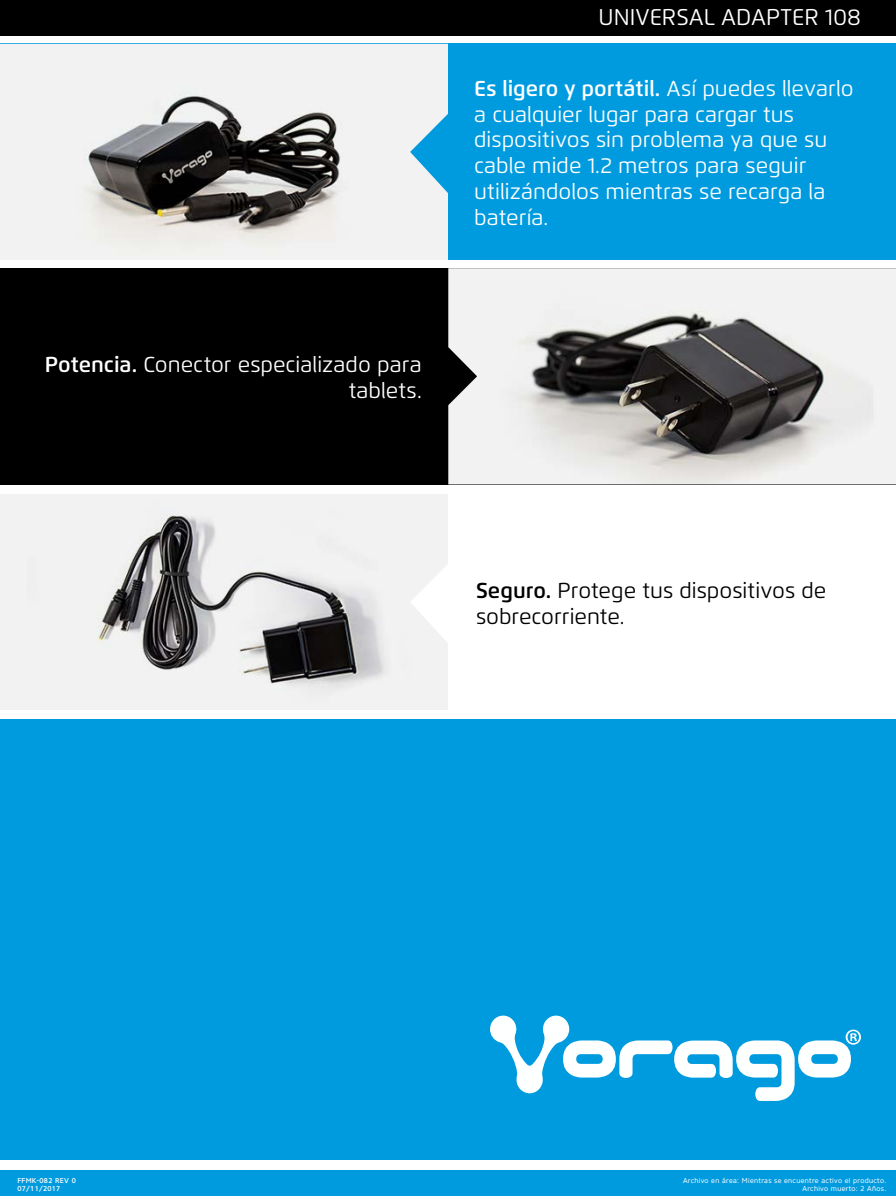
<style>
.page{position:relative;width:896px;height:1196px;background:#fff}
.page>*{position:absolute;margin:0;border:0;box-sizing:border-box;transform-origin:0 0}
.t1{font:22.75px "Flexo";color:#fff}
.t2{font:21.61px/25.9px "Flexo";color:#fff}
.t3{font:21.61px/25.9px "Flexo";color:#000}
.t4{font:7px/7.9px "Core Sans N45";letter-spacing:.04em;color:#fff;text-align:right}
.t5{font:500 7px/7.9px "Core Sans N55";letter-spacing:.04em;color:#fff}
.s1{font-weight:600}
</style>
<div class="page">
<div style="left:0;top:268px;width:895px;height:216px;background:#000"></div>
<div style="left:0;top:44px;width:896px;height:216px;background:#009bde"></div>
<div style="left:0;top:1170px;width:896px;height:25px;background:#009bde"></div>
<img style="left:0;top:44px;width:448px;height:216px">
<img style="left:0;top:494px;width:448px;height:216px">
<img style="left:448px;top:268px;width:448px;height:216px">
<div style="left:0;top:0;width:896px;height:35px;background:#000"></div>
<div style="left:0;top:718px;width:896px;height:441px;background:#009bde"></div>
<svg style="left:490px;top:1015px;width:371px;height:85px"></svg>
<p class="t2" style="left:45px;top:351px;width:379px;text-align:right"><span class="s1">Potencia.</span> Conector especializado para tablets.</p>
<p class="t1" style="left:599px;top:3px;width:264px">UNIVERSAL ADAPTER 108</p>
<p class="t2" style="left:474px;top:75px;width:381px"><span class="s1">Es ligero y portátil.</span> Así puedes llevarlo a cualquier lugar para cargar tus dispositivos sin problema ya que su cable mide 1.2 metros para seguir utilizándolos mientras se recarga la batería.</p>
<p class="t3" style="left:476px;top:577px;width:352px"><span class="s1">Seguro.</span> Protege tus dispositivos de sobrecorriente.</p>
<p class="t5" style="left:18px;top:1176px;width:60px">FFMK-082 REV 0<br>07/11/2017</p>
<p class="t4" style="left:683px;top:1176px;width:205px">Archivo en área: Mientras se encuentre activo el producto.<br>Archivo muerto: 2 Años.</p>
</div>
